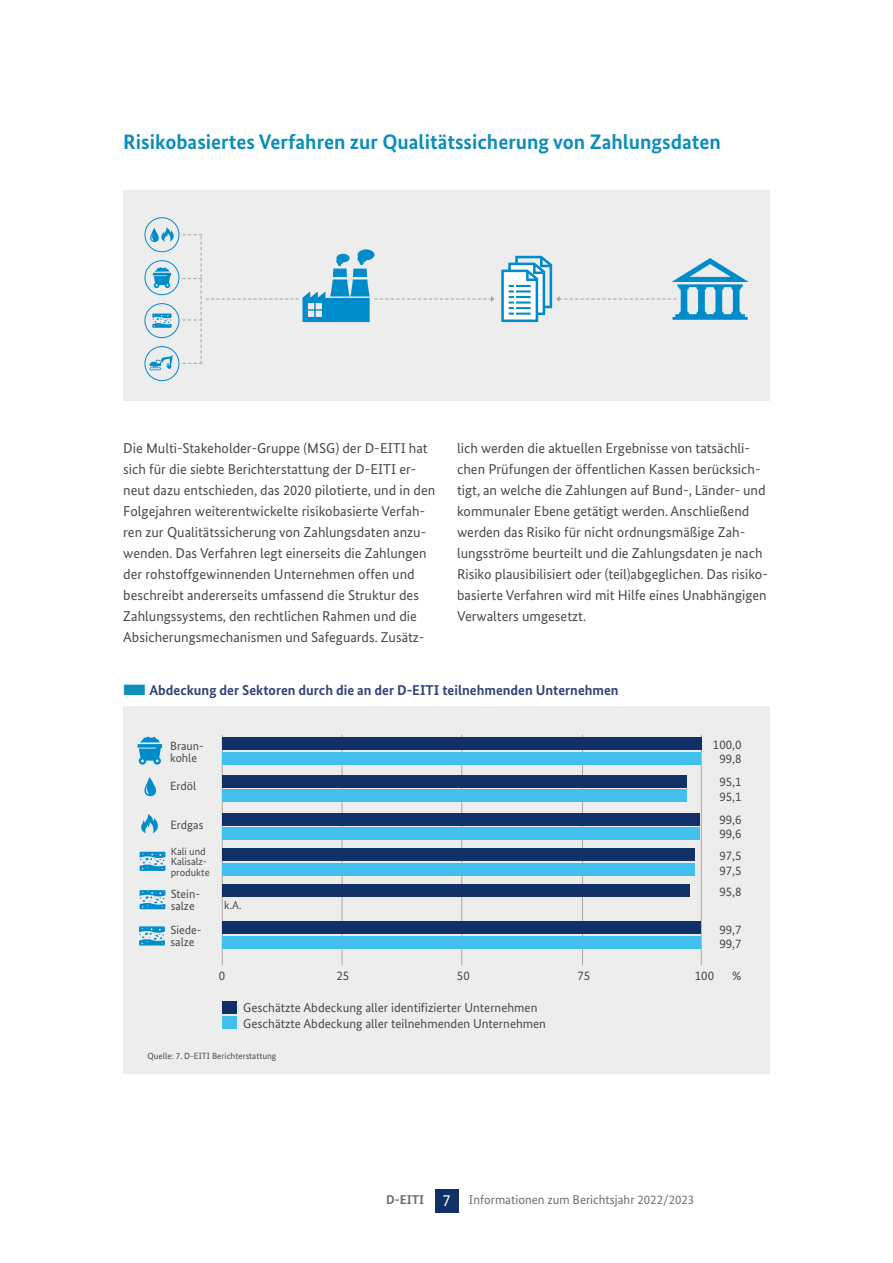
<style>
.page{position:relative;width:893px;height:1263px;background:#fff}
.page>*{position:absolute;margin:0;border:0;box-sizing:border-box;transform-origin:0 0}
.t1{font:700 21px "Bundes Sans";color:#0f8ebb}
.t2{font:14.25px/21px "Bundes Sans";color:#4a4a49}
.t3{font:700 14.25px "Bundes Sans";color:#334479}
.t4{font:12.9px/15.8px "Bundes Sans";color:#4a4a49}
.t5{font:12.75px "Bundes Sans";color:#706f6f}
.t6{font:12px/12px "Bundes Sans";color:#4a4a49}
.t7{font:11.4px "Bundes Sans";color:#4a4a49}
.t8{font:10.5px/10.5px "Bundes Sans";color:#4a4a49}
.t9{font:9px "Bundes Sans";color:#4a4a49}
.s1{color:#0f8ebb}
.s2{font-weight:700}
.s3{font-size:16.5px;color:#fff}
</style>
<div class="page">
<div style="left:435px;top:1189px;width:24px;height:24px;background:#123068"></div>
<div style="left:123px;top:191px;width:647px;height:210px;background:#ededed"></div>
<div style="left:145px;top:217px;width:34px;height:35px;border:1px solid #008bcb;border-radius:50%"></div>
<div style="left:145px;top:260px;width:34px;height:35px;border:1px solid #008bcb;border-radius:50%"></div>
<div style="left:145px;top:303px;width:34px;height:35px;border:1px solid #008bcb;border-radius:50%"></div>
<div style="left:145px;top:346px;width:34px;height:35px;border:1px solid #008bcb;border-radius:50%"></div>
<svg style="left:501px;top:256px;width:248px;height:66px"></svg>
<svg style="left:147px;top:227px;width:347px;height:143px"></svg>
<div style="left:124px;top:706px;width:646px;height:367px;background:#ededed"></div>
<hr style="left:222px;top:735px;width:1px;height:230px;background:#b0a69d">
<hr style="left:701px;top:735px;width:1px;height:230px;background:#b0a69d">
<hr style="left:582px;top:735px;width:1px;height:230px;background:#b0a69d">
<hr style="left:461px;top:735px;width:1px;height:230px;background:#b0a69d">
<hr style="left:342px;top:735px;width:1px;height:230px;background:#b0a69d">
<div style="left:222px;top:737px;width:479px;height:13px;background:#123068"></div>
<div style="left:222px;top:774px;width:465px;height:13px;background:#123068"></div>
<div style="left:222px;top:812px;width:477px;height:13px;background:#123068"></div>
<div style="left:222px;top:848px;width:472px;height:13px;background:#123068"></div>
<div style="left:222px;top:921px;width:478px;height:13px;background:#123068"></div>
<div style="left:222px;top:884px;width:468px;height:13px;background:#123068"></div>
<div style="left:222px;top:1000px;width:14px;height:13px;background:#123068"></div>
<div style="left:222px;top:1016px;width:14px;height:13px;background:#42c0ed"></div>
<div style="left:222px;top:752px;width:478px;height:13px;background:#42c0ed"></div>
<div style="left:222px;top:789px;width:465px;height:13px;background:#42c0ed"></div>
<div style="left:222px;top:827px;width:477px;height:13px;background:#42c0ed"></div>
<div style="left:222px;top:863px;width:472px;height:13px;background:#42c0ed"></div>
<div style="left:222px;top:936px;width:478px;height:13px;background:#42c0ed"></div>
<svg style="left:144px;top:777px;width:13px;height:20px"></svg>
<svg style="left:141px;top:814px;width:17px;height:19px"></svg>
<svg style="left:138px;top:737px;width:24px;height:28px"></svg>
<svg style="left:140px;top:890px;width:25px;height:19px"></svg>
<svg style="left:139px;top:926px;width:26px;height:19px"></svg>
<svg style="left:140px;top:852px;width:25px;height:19px"></svg>
<h1 class="t1" style="left:123px;top:129px;width:599px">Risikobasiertes Verfahren zur Qualitätssicherung von Zahlungsdaten</h1>
<p class="t2" style="left:123px;top:438px;width:314px">Die Multi-Stakeholder-Gruppe (MSG) der D-EITI hat sich für die siebte Berichterstattung der D-EITI er&shy;neut dazu entschieden, das 2020 pilotierte, und in den Folgejahren weiterentwickelte risikobasierte Verfah&shy;ren zur Qualitätssicherung von Zahlungsdaten anzu&shy;wenden. Das Verfahren legt einerseits die Zahlungen der rohstoffgewinnenden Unternehmen offen und beschreibt andererseits umfassend die Struktur des Zahlungssystems, den rechtlichen Rahmen und die Absicherungsmechanismen und Safeguards. Zusätz-</p>
<p class="t2" style="left:457px;top:438px;width:313px">lich werden die aktuellen Ergebnisse von tatsächli&shy;chen Prüfungen der öffentlichen Kassen berücksich&shy;tigt, an welche die Zahlungen auf Bund-, Länder- und kommunaler Ebene getätigt werden. Anschließend werden das Risiko für nicht ordnungsmäßige Zah&shy;lungsströme beurteilt und die Zahlungsdaten je nach Risiko plausibilisiert oder (teil)abgeglichen. Das risiko&shy;basierte Verfahren wird mit Hilfe eines Unabhängigen Verwalters umgesetzt.</p>
<p class="t3" style="left:123px;top:681px;width:497px"><span class="s1">■</span>Abdeckung der Sektoren durch die an der D-EITI teilnehmenden Unternehmen</p>
<p class="t6" style="left:170px;top:740px;width:35px">Braun&shy;kohle</p>
<p class="t6" style="left:170px;top:780px;width:28px">Erdöl</p>
<p class="t6" style="left:170px;top:819px;width:34px">Erdgas</p>
<p class="t8" style="left:171px;top:846px;width:41px">Kali und<br>Kalisalz&shy;produkte</p>
<p class="t4" style="left:713px;top:736px;width:30px">100,0</p>
<p class="t4" style="left:719px;top:774px;width:24px">95,1</p>
<p class="t4" style="left:719px;top:811px;width:24px">99,6</p>
<p class="t4" style="left:719px;top:847px;width:24px">97,5</p>
<p class="t4" style="left:719px;top:751px;width:24px">99,8</p>
<p class="t4" style="left:719px;top:788px;width:24px">95,1</p>
<p class="t4" style="left:719px;top:826px;width:24px">99,6</p>
<p class="t4" style="left:719px;top:862px;width:24px">97,5</p>
<p class="t6" style="left:171px;top:888px;width:31px">Stein&shy;salze</p>
<p class="t7" style="left:224px;top:898px;width:19px">k.A.</p>
<p class="t4" style="left:719px;top:883px;width:24px">95,8</p>
<p class="t6" style="left:170px;top:924px;width:31px">Siede&shy;salze</p>
<p class="t4" style="left:719px;top:921px;width:24px">99,7</p>
<p class="t4" style="left:719px;top:936px;width:24px">99,7</p>
<p class="t4" style="left:219px;top:968px;width:8px">0</p>
<p class="t4" style="left:336px;top:968px;width:14px">25</p>
<p class="t4" style="left:457px;top:968px;width:14px">50</p>
<p class="t4" style="left:577px;top:968px;width:14px">75</p>
<p class="t4" style="left:695px;top:968px;width:21px">100</p>
<p class="t4" style="left:732px;top:968px;width:11px">%</p>
<p class="t4" style="left:243px;top:999px;width:304px">Geschätzte Abdeckung aller identifizierter Unternehmen<br>Geschätzte Abdeckung aller teilnehmenden Unternehmen</p>
<p class="t9" style="left:147px;top:1051px;width:131px">Quelle: 7. D-EITI Berichterstattung</p>
<p class="t5" style="left:386px;top:1192px;width:310px"><span class="s2">D-EITI</span> <span class="s3">7</span> Informationen zum Berichtsjahr 2022/2023</p>
</div>
